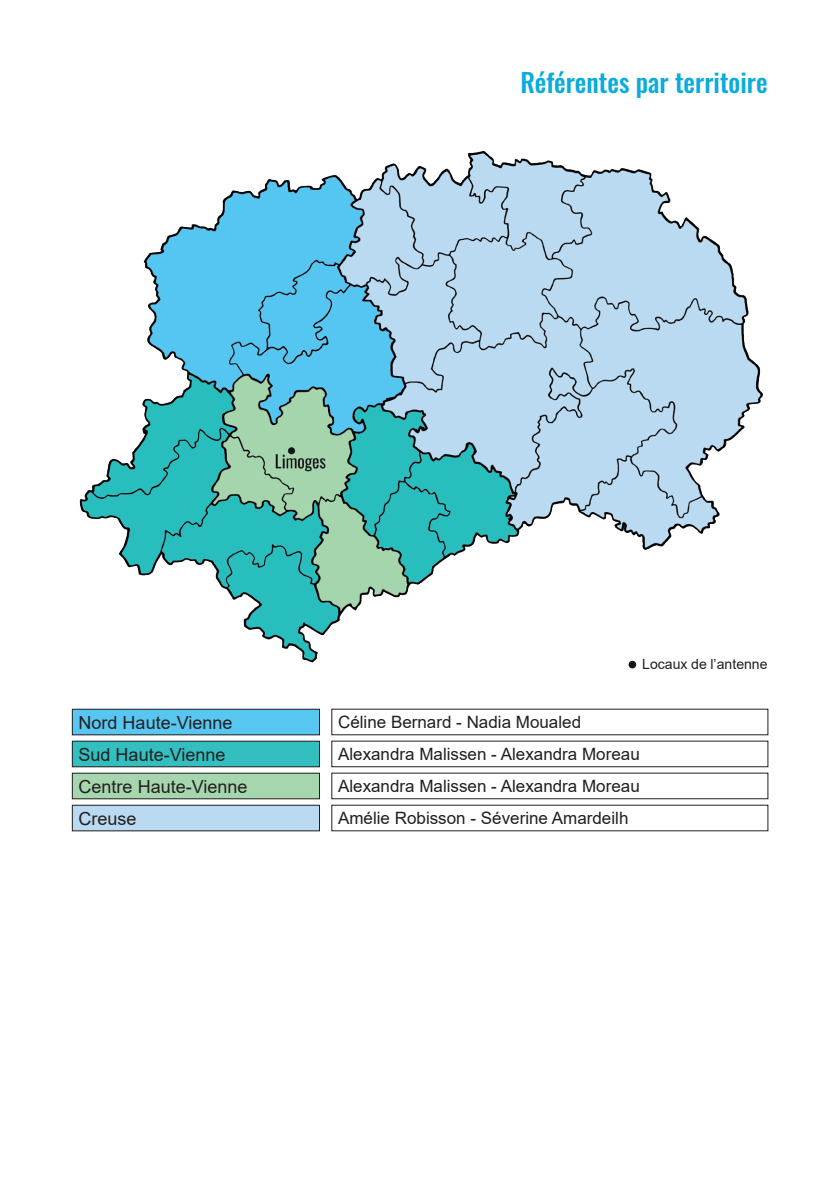
<style>
.page{position:relative;width:840px;height:1191px;background:#fff}
.page>*{position:absolute;margin:0;border:0;box-sizing:border-box;transform-origin:0 0}
.t1{font:500 26px "Oswald";color:#0aacdb}
.t2{font:18px/32px "Arial";color:#231f20}
.t3{font:17px/32px "Arial";color:#231f20}
.t4{font:14px "Arial";color:#231f20}
</style>
<div class="page">
<img style="left:79px;top:150px;width:684px;height:516px">
<div style="left:72px;top:709px;width:247px;height:26px;background:#57c7f2"></div>
<div style="left:72px;top:709px;width:247px;height:26px;border:1px solid #231f20"></div>
<div style="left:72px;top:741px;width:247px;height:26px;background:#33bfc0"></div>
<div style="left:72px;top:741px;width:247px;height:26px;border:1px solid #231f20"></div>
<div style="left:72px;top:773px;width:247px;height:26px;background:#a6d6ad"></div>
<div style="left:72px;top:773px;width:247px;height:26px;border:1px solid #231f20"></div>
<div style="left:72px;top:805px;width:247px;height:26px;background:#badaf1"></div>
<div style="left:72px;top:805px;width:247px;height:26px;border:1px solid #231f20"></div>
<div style="left:331px;top:741px;width:436px;height:26px;border:1px solid #231f20"></div>
<div style="left:331px;top:773px;width:436px;height:26px;border:1px solid #231f20"></div>
<svg style="left:627px;top:660px;width:9px;height:9px"></svg>
<h1 class="t1" style="left:520px;top:69px;width:248px">Référentes par territoire</h1>
<p class="t4" style="left:642px;top:654px;width:127px">Locaux de l’antenne</p>
<p class="t2" style="left:78px;top:706px;width:170px">Nord Haute-Vienne<br>Sud Haute-Vienne<br>Centre Haute-Vienne<br>Creuse</p>
<p class="t3" style="left:338px;top:705px;width:303px">Céline Bernard - Nadia Moualed Alexandra Malissen - Alexandra Moreau Alexandra Malissen - Alexandra Moreau Amélie Robisson - Séverine Amardeilh</p>
</div>
